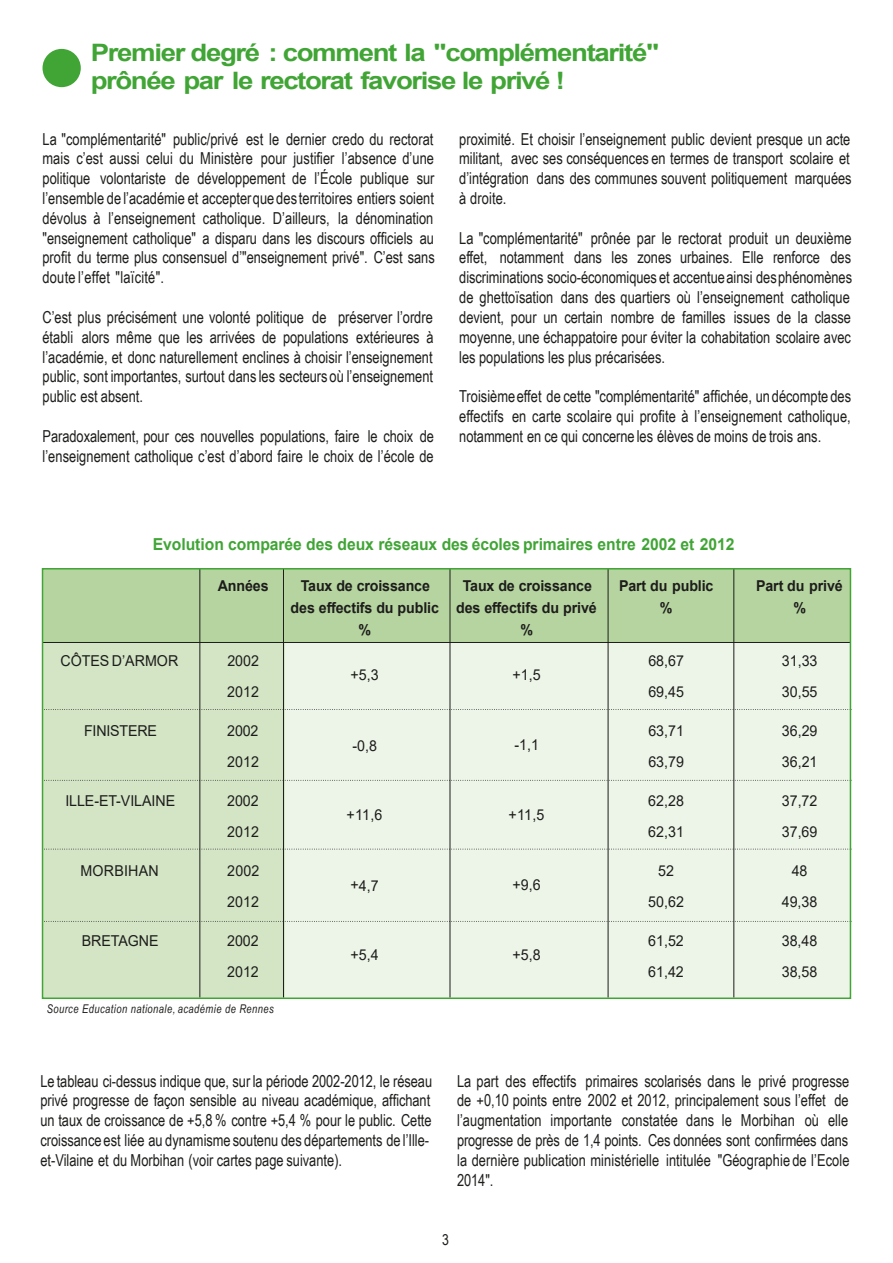
<style>
.page{position:relative;width:893px;height:1263px;background:#fff}
.page>*{position:absolute;margin:0;border:0;box-sizing:border-box;transform-origin:0 0}
.t1{font:700 24px/28.8px "Arial";letter-spacing:-.05em;color:#40a535;scale:1.15 1}
.t2{font:16.5px/19.8px "Arial Narrow";color:#1d1d1b;text-align:justify;scale:.95 1}
.t3{font:700 16.5px "Arial";letter-spacing:-.005em;color:#40a535;scale:.95 1}
.t4{font:15px "Arial";color:#1d1d1b;scale:.95 1}
.t5{font:700 15px "Arial";letter-spacing:-.01em;color:#1d1d1b;scale:.95 1}
.t6{font:15px "Arial Narrow";color:#1d1d1b}
.t7{font:italic 12px "Arial Narrow";letter-spacing:.04em;color:#1d1d1b;scale:.95 1}
</style>
<div class="page">
<div style="left:43px;top:641px;width:242px;height:356px;background:#d4e5c6"></div>
<div style="left:43px;top:569px;width:807px;height:73px;background:#b6d4a0"></div>
<div style="left:285px;top:642px;width:565px;height:355px;background:#edf4e8"></div>
<hr style="left:42px;top:642px;width:808px;height:1px;background:#1d1d1b">
<svg style="left:46px;top:709px;width:802px;height:1px"></svg>
<svg style="left:46px;top:780px;width:802px;height:1px"></svg>
<svg style="left:46px;top:849px;width:802px;height:1px"></svg>
<svg style="left:46px;top:921px;width:802px;height:1px"></svg>
<hr style="left:199px;top:568px;width:1px;height:429px;background:#1d1d1b">
<hr style="left:283px;top:568px;width:1px;height:429px;background:#1d1d1b">
<hr style="left:450px;top:568px;width:1px;height:429px;background:#1d1d1b">
<hr style="left:608px;top:568px;width:1px;height:429px;background:#1d1d1b">
<hr style="left:733px;top:568px;width:1px;height:429px;background:#1d1d1b">
<div style="left:43px;top:49px;width:38px;height:38px;background:#40a535;border-radius:50%"></div>
<div style="left:42px;top:568px;width:809px;height:431px;border:2px solid #40a535"></div>
<h1 class="t1" style="left:91px;top:40px;width:496px">Premier degré : comment la "complémentarité" prônée par le rectorat favorise le privé !</h1>
<p class="t2" style="left:43px;top:130px;width:414px">La "complémentarité" public/privé est le dernier credo du rectorat mais c’est aussi celui du Ministère pour justifier l’absence d’une politique volontariste de développement de l’École publique sur l’ensemble de l’académie et accepter que des territoires entiers soient dévolus à l’enseignement catholique. D’ailleurs, la dénomination "enseignement catholique" a disparu dans les discours officiels au profit du terme plus consensuel d’"enseignement privé". C’est sans doute l’effet "laïcité".</p>
<p class="t2" style="left:43px;top:309px;width:413px">C’est plus précisément une volonté politique de préserver l’ordre établi alors même que les arrivées de populations extérieures à l’académie, et donc naturellement enclines à choisir l’enseignement public, sont importantes, surtout dans les secteurs où l’enseignement public est absent.</p>
<p class="t2" style="left:43px;top:427px;width:414px">Paradoxalement, pour ces nouvelles populations, faire le choix de l’enseignement catholique c’est d’abord faire le choix de l’école de</p>
<p class="t2" style="left:459px;top:130px;width:415px">proximité. Et choisir l’enseignement public devient presque un acte militant, avec ses conséquences en termes de transport scolaire et d’intégration dans des communes souvent politiquement marquées à droite.</p>
<p class="t2" style="left:459px;top:229px;width:415px;text-align:left">La "complémentarité" prônée par le rectorat produit un deuxième effet, notamment dans les zones urbaines. Elle renforce des discriminations socio-économiques et accentue ainsi des phénomènes de ghettoïsation dans des quartiers où l’enseignement catholique devient, pour un certain nombre de familles issues de la classe moyenne, une échappatoire pour éviter la cohabitation scolaire avec les populations les plus précarisées.</p>
<p class="t2" style="left:459px;top:388px;width:414px">Troisième effet de cette "complémentarité" affichée, un décompte des effectifs en carte scolaire qui profite à l’enseignement catholique, notamment en ce qui concerne les élèves de moins de trois ans.</p>
<p class="t3" style="left:153px;top:538px;width:614px">Evolution comparée des deux réseaux des écoles primaires entre 2002 et 2012</p>
<p class="t5" style="left:218px;top:580px;width:55px">Années</p>
<p class="t5" style="left:301px;top:580px;width:137px">Taux de croissance</p>
<p class="t5" style="left:463px;top:580px;width:137px">Taux de croissance</p>
<p class="t5" style="left:619px;top:580px;width:101px">Part du public</p>
<p class="t5" style="left:756px;top:580px;width:93px">Part du privé</p>
<p class="t5" style="left:291px;top:602px;width:324px">des effectifs du public des effectifs du privé</p>
<p class="t5" style="left:660px;top:602px;width:15px">%</p>
<p class="t5" style="left:793px;top:602px;width:15px">%</p>
<p class="t5" style="left:358px;top:624px;width:15px">%</p>
<p class="t5" style="left:520px;top:624px;width:15px">%</p>
<p class="t4" style="left:60px;top:655px;width:126px">CÔTES D’ARMOR</p>
<p class="t4" style="left:227px;top:655px;width:35px">2002</p>
<p class="t4" style="left:351px;top:669px;width:31px">+5,3</p>
<p class="t4" style="left:513px;top:669px;width:31px">+1,5</p>
<p class="t4" style="left:648px;top:655px;width:39px">68,67</p>
<p class="t4" style="left:782px;top:655px;width:39px">31,33</p>
<p class="t4" style="left:227px;top:686px;width:35px">2012</p>
<p class="t4" style="left:648px;top:686px;width:39px">69,45</p>
<p class="t4" style="left:782px;top:686px;width:39px">30,55</p>
<p class="t4" style="left:84px;top:725px;width:78px">FINISTERE</p>
<p class="t4" style="left:227px;top:725px;width:34px">2002</p>
<p class="t4" style="left:352px;top:740px;width:27px">-0,8</p>
<p class="t4" style="left:514px;top:739px;width:27px">-1,1</p>
<p class="t4" style="left:648px;top:725px;width:39px">63,71</p>
<p class="t4" style="left:782px;top:725px;width:39px">36,29</p>
<p class="t4" style="left:227px;top:756px;width:35px">2012</p>
<p class="t4" style="left:648px;top:756px;width:39px">63,79</p>
<p class="t4" style="left:782px;top:756px;width:39px">36,21</p>
<p class="t4" style="left:65px;top:795px;width:117px">ILLE-ET-VILAINE</p>
<p class="t4" style="left:227px;top:795px;width:35px">2002</p>
<p class="t4" style="left:347px;top:809px;width:39px">+11,6</p>
<p class="t4" style="left:509px;top:809px;width:39px">+11,5</p>
<p class="t4" style="left:648px;top:795px;width:39px">62,28</p>
<p class="t4" style="left:782px;top:795px;width:39px">37,72</p>
<p class="t4" style="left:227px;top:826px;width:35px">2012</p>
<p class="t4" style="left:648px;top:826px;width:39px">62,31</p>
<p class="t4" style="left:782px;top:826px;width:39px">37,69</p>
<p class="t4" style="left:81px;top:865px;width:84px">MORBIHAN</p>
<p class="t4" style="left:227px;top:865px;width:36px">2002</p>
<p class="t4" style="left:351px;top:880px;width:31px">+4,7</p>
<p class="t4" style="left:513px;top:879px;width:31px">+9,6</p>
<p class="t4" style="left:658px;top:865px;width:18px">52</p>
<p class="t4" style="left:792px;top:865px;width:18px">48</p>
<p class="t4" style="left:227px;top:896px;width:35px">2012</p>
<p class="t4" style="left:648px;top:896px;width:39px">50,62</p>
<p class="t4" style="left:782px;top:896px;width:39px">49,38</p>
<p class="t4" style="left:82px;top:935px;width:82px">BRETAGNE</p>
<p class="t4" style="left:227px;top:935px;width:35px">2002</p>
<p class="t4" style="left:350px;top:949px;width:31px">+5,4</p>
<p class="t4" style="left:512px;top:949px;width:31px">+5,8</p>
<p class="t4" style="left:648px;top:935px;width:39px">61,52</p>
<p class="t4" style="left:782px;top:935px;width:39px">38,48</p>
<p class="t4" style="left:227px;top:966px;width:35px">2012</p>
<p class="t4" style="left:648px;top:966px;width:39px">61,42</p>
<p class="t4" style="left:782px;top:966px;width:39px">38,58</p>
<p class="t7" style="left:47px;top:1005px;width:240px">Source Education nationale, académie de Rennes</p>
<p class="t2" style="left:40px;top:1072px;width:414px;text-align:left">Le tableau ci-dessus indique que, sur la période 2002-2012, le réseau privé progresse de façon sensible au niveau académique, affichant un taux de croissance de +5,8 % contre +5,4 % pour le public. Cette croissance est liée au dynamisme soutenu des départements de l’Ille&shy;et-Vilaine et du Morbihan (voir cartes page suivante).</p>
<p class="t2" style="left:457px;top:1072px;width:415px">La part des effectifs primaires scolarisés dans le privé progresse de +0,10 points entre 2002 et 2012, principalement sous l’effet de l’augmentation importante constatée dans le Morbihan où elle progresse de près de 1,4 points. Ces données sont confirmées dans la dernière publication ministérielle intitulée "Géographie de l’Ecole 2014".</p>
<p class="t6" style="left:442px;top:1234px;width:8px">3</p>
</div>
